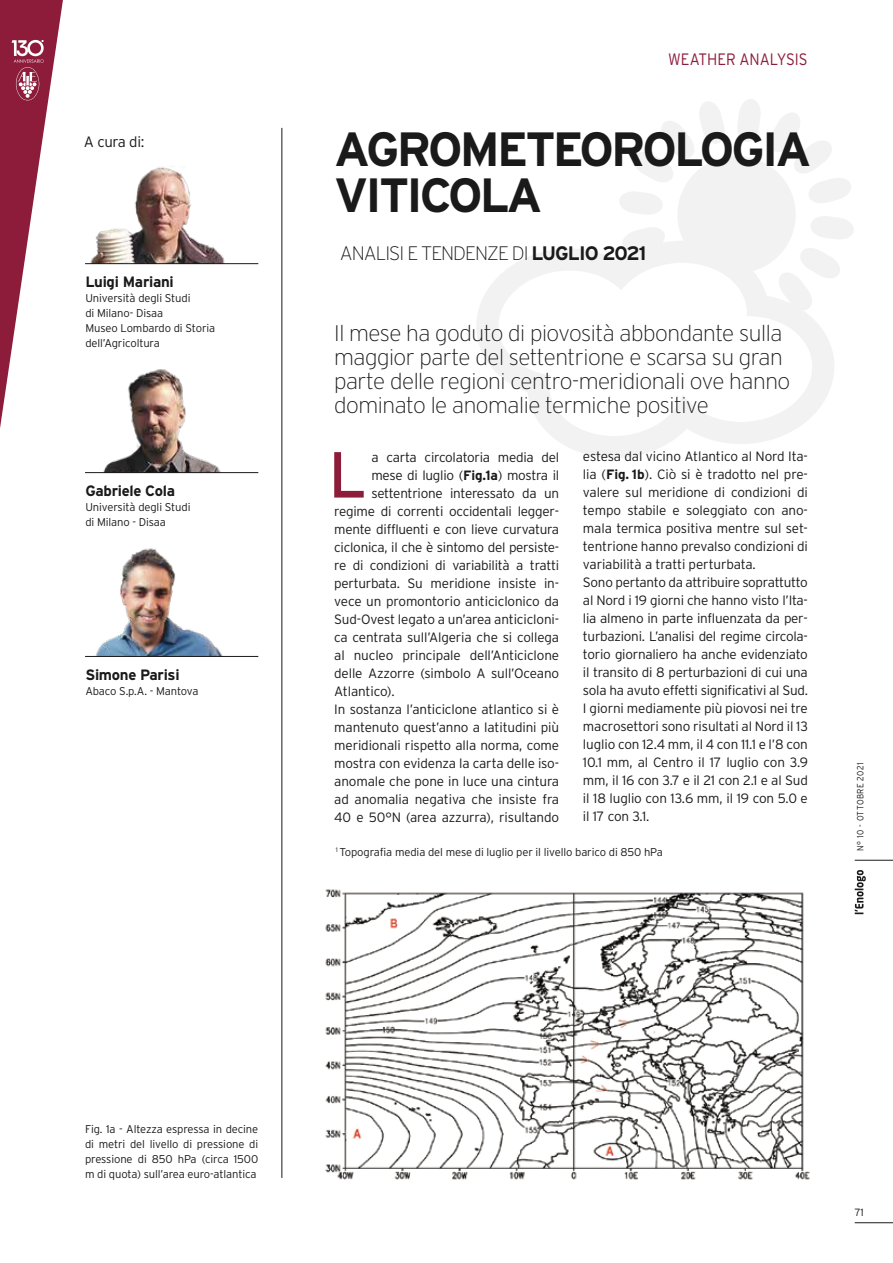
<style>
.page{position:relative;width:893px;height:1263px;background:#fff}
.page>*{position:absolute;margin:0;border:0;box-sizing:border-box;transform-origin:0 0}
.t1{font:64.95px "Interstate";color:#8d1c3b}
.t2{font:700 48px/46.5px "Interstate";letter-spacing:-.06em;color:#1a1a1a}
.t3{font:200 22.5px/24px "Interstate";letter-spacing:-.02em;color:#1a1a1a}
.t4{font:200 19.5px "Interstate";letter-spacing:-.05em;color:#1a1a1a}
.t5{font:300 16.5px "Interstate";letter-spacing:-.005em;color:#8d1c3b;scale:.9 1}
.t6{font:700 15px "Interstate";letter-spacing:-.02em;color:#1a1a1a}
.t7{font:300 15px "Interstate";letter-spacing:-.02em;color:#1a1a1a}
.t8{font:300 13.5px/18px "Interstate";letter-spacing:-.015em;color:#1a1a1a}
.t9{font:300 11.25px/15px "Interstate";letter-spacing:-.01em;color:#1a1a1a}
.t10{font:300 10.5px "Interstate";color:#1a1a1a}
.t11{font:300 9px "Interstate";letter-spacing:.05em;color:#1a1a1a;scale:.9 1}
.s1{font-weight:700}
</style>
<div class="page">
<svg style="left:855px;top:870px;width:11px;height:44px"></svg>
<hr style="left:855px;top:860px;width:38px;height:1px;background:#1a1a1a">
<hr style="left:855px;top:1222px;width:38px;height:1px;background:#1a1a1a">
<div style="left:677px;top:156px;width:119px;height:117px;background:#f1f2f1;border-radius:50%"></div>
<svg style="left:737px;top:99px;width:23px;height:43px"></svg>
<svg style="left:811px;top:216px;width:43px;height:23px"></svg>
<svg style="left:619px;top:192px;width:43px;height:23px"></svg>
<svg style="left:623px;top:227px;width:42px;height:14px"></svg>
<svg style="left:770px;top:113px;width:81px;height:90px"></svg>
<svg style="left:634px;top:102px;width:90px;height:80px"></svg>
<svg style="left:476px;top:241px;width:362px;height:217px"></svg>
<svg style="left:0;top:0;width:63px;height:428px"></svg>
<hr style="left:282px;top:128px;width:1px;height:1050px;background:#1a1a1a">
<img style="left:90px;top:166px;width:135px;height:97px">
<img style="left:103px;top:369px;width:118px;height:103px">
<img style="left:94px;top:548px;width:147px;height:108px">
<hr style="left:85px;top:263px;width:173px;height:1px;background:#1a1a1a">
<hr style="left:85px;top:472px;width:173px;height:1px;background:#1a1a1a">
<hr style="left:85px;top:656px;width:173px;height:1px;background:#1a1a1a">
<img style="left:325px;top:889px;width:485px;height:291px">
<p class="t7" style="left:84px;top:134px;width:62px">A cura di:</p>
<p class="t6" style="left:85px;top:274px;width:90px">Luigi Mariani</p>
<p class="t9" style="left:85px;top:291px;width:131px">Università degli Studi<br>di Milano- Disaa<br>Museo Lombardo di Storia dell’Agricoltura</p>
<p class="t6" style="left:85px;top:483px;width:91px">Gabriele Cola</p>
<p class="t9" style="left:85px;top:500px;width:107px">Università degli Studi di Milano - Disaa</p>
<p class="t6" style="left:85px;top:666px;width:96px">Simone Parisi</p>
<p class="t9" style="left:85px;top:683px;width:115px">Abaco S.p.A. - Mantova</p>
<p class="t5" style="left:668px;top:50px;width:156px">WEATHER ANALYSIS</p>
<h2 class="t2" style="left:334px;top:126px;width:479px">AGROMETEOROLOGIA<br>VITICOLA</h2>
<h3 class="t4" style="left:340px;top:243px;width:308px">ANALISI E TENDENZE DI <span class="s1">LUGLIO 2021</span></h3>
<h3 class="t3" style="left:334px;top:321px;width:458px">Il mese ha goduto di piovosità abbondante sulla maggior parte del settentrione e scarsa su gran parte delle regioni centro-meridionali ove hanno dominato le anomalie termiche positive</h3>
<h1 class="t1" style="left:328px;top:438px;width:40px">L</h1>
<p class="t8" style="left:371px;top:448px;width:189px">a carta circolatoria media del</p>
<p class="t8" style="left:371px;top:466px;width:189px">mese di luglio (<span class="s1">Fig. 1a</span>) mostra il</p>
<p class="t8" style="left:371px;top:484px;width:189px">settentrione interessato da un</p>
<p class="t8" style="left:334px;top:502px;width:226px">regime di correnti occidentali legger-</p>
<p class="t8" style="left:334px;top:520px;width:226px">mente diffluenti e con lieve curvatura</p>
<p class="t8" style="left:334px;top:538px;width:226px">ciclonica, il che è sintomo del persiste-</p>
<p class="t8" style="left:334px;top:556px;width:226px">re di condizioni di variabilità a tratti</p>
<p class="t8" style="left:334px;top:574px;width:226px">perturbata. Su meridione insiste in-</p>
<p class="t8" style="left:334px;top:592px;width:226px">vece un promontorio anticiclonico da</p>
<p class="t8" style="left:334px;top:610px;width:226px">Sud-Ovest legato a un’area anticicloni-</p>
<p class="t8" style="left:334px;top:628px;width:226px">ca centrata sull’Algeria che si collega</p>
<p class="t8" style="left:334px;top:646px;width:226px">al nucleo principale dell’Anticiclone</p>
<p class="t8" style="left:334px;top:664px;width:226px">delle Azzorre (simbolo A sull’Oceano</p>
<p class="t8" style="left:334px;top:682px;width:62px">Atlantico).</p>
<p class="t8" style="left:334px;top:700px;width:226px">In sostanza l’anticiclone atlantico si è</p>
<p class="t8" style="left:334px;top:718px;width:226px">mantenuto quest’anno a latitudini più</p>
<p class="t8" style="left:334px;top:736px;width:226px">meridionali rispetto alla norma, come</p>
<p class="t8" style="left:334px;top:754px;width:226px">mostra con evidenza la carta delle iso-</p>
<p class="t8" style="left:334px;top:772px;width:226px">anomale che pone in luce una cintura</p>
<p class="t8" style="left:334px;top:790px;width:226px">ad anomalia negativa che insiste fra</p>
<p class="t8" style="left:334px;top:808px;width:226px">40 e 50°N (area azzurra), risultando</p>
<p class="t8" style="left:583px;top:448px;width:226px">estesa dal vicino Atlantico al Nord Ita&shy;lia (<span class="s1">Fig. 1b</span>). Ciò si è tradotto nel pre&shy;valere sul meridione di condizioni di tempo stabile e soleggiato con ano&shy;mala termica positiva mentre sul set&shy;tentrione hanno prevalso condizioni di variabilità a tratti perturbata.<br>Sono pertanto da attribuire soprattutto al Nord i 19 giorni che hanno visto l’Ita&shy;lia almeno in parte influenzata da per&shy;turbazioni. L’analisi del regime circola&shy;torio giornaliero ha anche evidenziato il transito di 8 perturbazioni di cui una sola ha avuto effetti significativi al Sud.<br>I giorni mediamente più piovosi nei tre macrosettori sono risultati al Nord il 13 luglio con 12.4 mm, il 4 con 11.1 e l’8 con 10.1 mm, al Centro il 17 luglio con 3.9 mm, il 16 con 3.7 e il 21 con 2.1 e al Sud il 18 luglio con 13.6 mm, il 19 con 5.0 e il 17 con 3.1.</p>
<p class="t9" style="left:336px;top:844px;width:328px"><sup>1</sup> Topografia media del mese di luglio per il livello barico di 850 hPa</p>
<p class="t11" style="left:855px;top:851px;width:99px;rotate:-90deg">N° 10 - OTTOBRE 2021</p>
<p class="t9" style="left:85px;top:1121px;width:175px;text-align:justify">Fig. 1a - Altezza espressa in decine di metri del livello di pressione di pressione di 850 hPa (circa 1500 m di quota) sull’area euro-atlantica</p>
<p class="t10" style="left:855px;top:1206px;width:11px">71</p>
</div>
